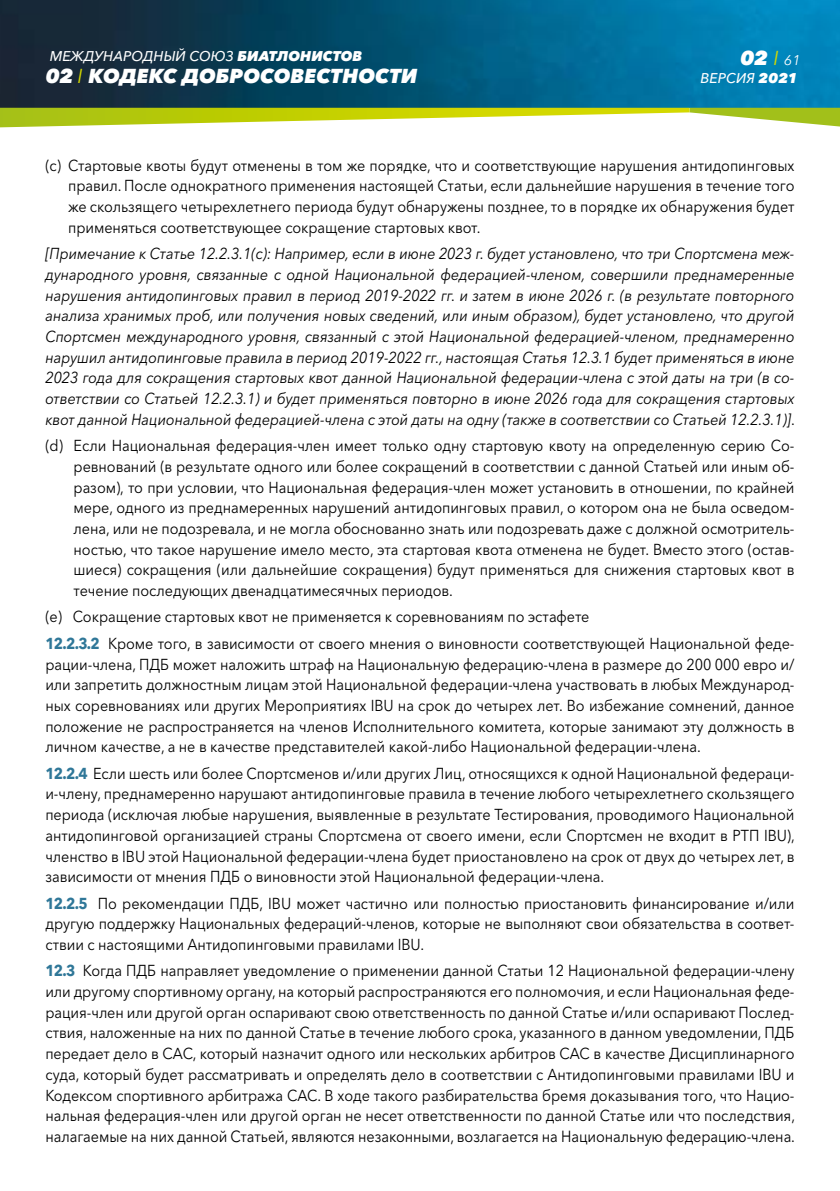
<style>
.page{position:relative;width:840px;height:1191px;background:#fff}
.page>*{position:absolute;margin:0;border:0;box-sizing:border-box;transform-origin:0 0}
.t1{font:italic 800 20px "Avenir Next W1 G";letter-spacing:.005em;color:#fff}
.Grundtext{font:16px "Avenir Next W1 G";letter-spacing:-.005em;color:#000;scale:.9 1}
.Grundtext-2{font:15.8px/20.8px "Avenir Next W1 G";letter-spacing:-.005em;color:#000;text-align:justify;scale:.91 1}
.Grundtext-3{font:italic 15.8px/20.8px "Avenir Next W1 G";letter-spacing:-.005em;color:#000;text-align:justify;scale:.91 1}
.t2{font:italic 500 14px "Avenir Next W1 G";letter-spacing:.005em;color:#fff}
.s1{font-weight:800}
.s2{font-weight:400;color:#d3d800}
.s3{font-weight:400;font-size:14px}
.s4{font-style:normal}
.s5{font-weight:700;color:#2f7798}
</style>
<div class="page">
<img style="left:0;top:0;width:839px;height:108px">
<svg style="left:0;top:108px;width:839px;height:20px"></svg>
<p class="t2" style="left:50px;top:48px;width:314px">MЕЖДУНАРОДНЫЙ СОЮЗ <span class="s1">БИАТЛОНИСТОВ</span></p>
<p class="t1" style="left:46px;top:64px;width:373px">02 <span class="s2">I</span> КОДЕКС ДОБРОСОВЕСТНОСТИ</p>
<p class="t1" style="left:740px;top:46px;width:61px">02 <span class="s2">I</span> <span class="s3">61</span></p>
<p class="t2" style="left:700px;top:70px;width:98px">ВЕРСИЯ <span class="s1">2021</span></p>
<p class="Grundtext-2" style="left:68px;top:155px;width:799px;text-indent:-23px">(c) Стартовые квоты будут отменены в том же порядке, что и соответствующие нарушения антидопинговых правил. После однократного применения настоящей Статьи, если дальнейшие нарушения в течение того же скользящего четырехлетнего периода будут обнаружены позднее, то в порядке их обнаружения будет применяться соответствующее сокращение стартовых квот.</p>
<p class="Grundtext-3" style="left:45px;top:243px;width:824px">[Примечание к Статье 12.2.3.1(c): Например, если в июне 2023 г. будет установлено, что три Спортсмена меж&shy;дународного уровня, связанные с одной Национальной федерацией-членом, совершили преднамеренные нарушения антидопинговых правил в период 2019-2022 гг. и затем в июне 2026 г. (в результате повторного анализа хранимых проб, или получения новых сведений, или иным образом), будет установлено, что другой Спортсмен международного уровня, связанный с этой Национальной федерацией-членом, преднамеренно нарушил антидопинговые правила в период 2019-2022 гг., настоящая Статья 12.3.1 будет применяться в июне 2023 года для сокращения стартовых квот данной Национальной федерации-члена с этой даты на три (в со&shy;ответствии со Статьей 12.2.3.1) и будет применяться повторно в июне 2026 года для сокращения стартовых квот данной Национальной федерацией-члена с этой даты на одну (также в соответствии со Статьей 12.2.3.1)]<span class="s4">.</span></p>
<p class="Grundtext-2" style="left:74px;top:435px;width:793px;text-indent:-28px">(d) Если Национальная федерация-член имеет только одну стартовую квоту на определенную серию Со&shy;ревнований (в результате одного или более сокращений в соответствии с данной Статьей или иным об&shy;разом), то при условии, что Национальная федерация-член может установить в отношении, по крайней мере, одного из преднамеренных нарушений антидопинговых правил, о котором она не была осведом&shy;лена, или не подозревала, и не могла обоснованно знать или подозревать даже с должной осмотритель&shy;ностью, что такое нарушение имело место, эта стартовая квота отменена не будет. Вместо этого (остав&shy;шиеся) сокращения (или дальнейшие сокращения) будут применяться для снижения стартовых квот в течение последующих двенадцатимесячных периодов.</p>
<p class="Grundtext-2" style="left:45px;top:606px;width:599px">(e) Сокращение стартовых квот не применяется к соревнованиям по эстафете</p>
<p class="Grundtext-2" style="left:45px;top:633px;width:824px"><span class="s5">12.2.3.2</span> Кроме того, в зависимости от своего мнения о виновности соответствующей Национальной феде&shy;рации-члена, ПДБ может наложить штраф на Национальную федерацию-члена в размере до 200 000 евро и/ или запретить должностным лицам этой Национальной федерации-члена участвовать в любых Международ&shy;ных соревнованиях или других Мероприятиях IBU на срок до четырех лет. Во избежание сомнений, данное положение не распространяется на членов Исполнительного комитета, которые занимают эту должность в личном качестве, а не в качестве представителей какой-либо Национальной федерации-члена.</p>
<p class="Grundtext-2" style="left:45px;top:762px;width:824px"><span class="s5">12.2.4</span> Если шесть или более Спортсменов и/или других Лиц, относящихся к одной Национальной федераци&shy;и-члену, преднамеренно нарушают антидопинговые правила в течение любого четырехлетнего скользящего периода (исключая любые нарушения, выявленные в результате Тестирования, проводимого Национальной антидопинговой организацией страны Спортсмена от своего имени, если Спортсмен не входит в РТП IBU), членство в IBU этой Национальной федерации-члена будет приостановлено на срок от двух до четырех лет, в зависимости от мнения ПДБ о виновности этой Национальной федерации-члена.</p>
<p class="Grundtext-2" style="left:45px;top:892px;width:824px"><span class="s5">12.2.5</span> По рекомендации ПДБ, IBU может частично или полностью приостановить финансирование и/или другую поддержку Национальных федераций-членов, которые не выполняют свои обязательства в соответ&shy;ствии с настоящими Антидопинговыми правилами IBU.</p>
<p class="Grundtext-2" style="left:45px;top:960px;width:824px"><span class="s5">12.3</span> Когда ПДБ направляет уведомление о применении данной Статьи 12 Национальной федерации-члену или другому спортивному органу, на который распространяются его полномочия, и если Национальная феде&shy;рация-член или другой орган оспаривают свою ответственность по данной Статье и/или оспаривают Послед&shy;ствия, наложенные на них по данной Статье в течение любого срока, указанного в данном уведомлении, ПДБ передает дело в САС, который назначит одного или нескольких арбитров САС в качестве Дисциплинарного суда, который будет рассматривать и определять дело в соответствии с Антидопинговыми правилами IBU и Кодексом спортивного арбитража САС. В ходе такого разбирательства бремя доказывания того, что Нацио&shy;нальная федерация-член или другой орган не несет ответственности по данной Статье или что последствия,</p>
<p class="Grundtext" style="left:45px;top:1127px;width:834px">налагаемые на них данной Статьей, являются незаконными, возлагается на Национальную федерацию-члена.</p>
</div>
